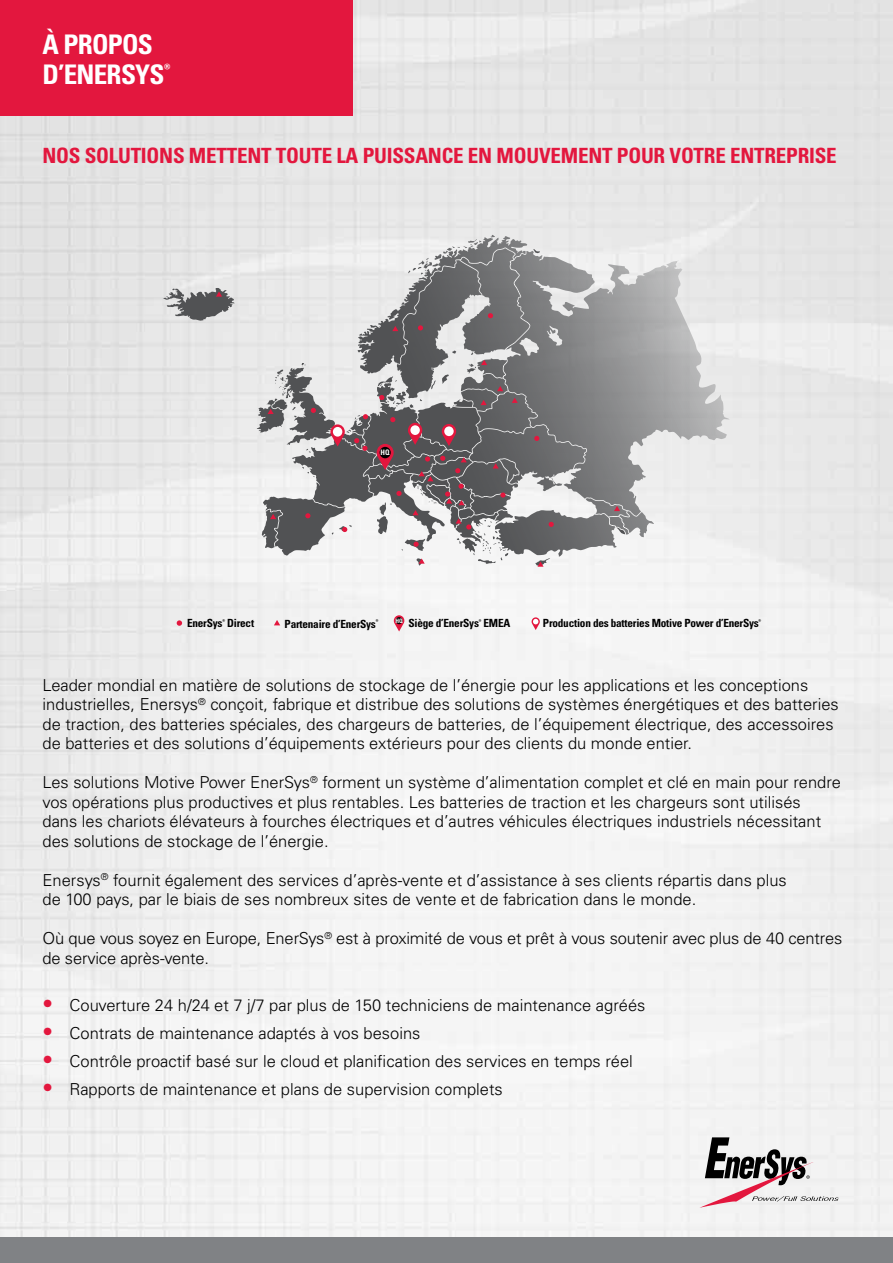
<style>
.page{position:relative;width:893px;height:1263px;background:#fff}
.page>*{position:absolute;margin:0;border:0;box-sizing:border-box;transform-origin:0 0}
.t1{font:700 condensed 27px/30px "Univers LT Pro";letter-spacing:-.03em;color:#fff}
.t2{font:700 condensed 21px "Univers LT Pro";letter-spacing:-.01em;color:#e3173e}
.t3{font:300 16.5px/19.5px "Univers LT Pro 45";color:#000}
.t4{font:700 condensed 11.25px "Univers LT Pro";letter-spacing:-.02em;color:#000}
.t5{font:700 condensed 7.5px "Univers LT Pro";color:#fff}
.t6{font:700 condensed 6px "Univers LT Pro";color:#fff}
.s1{font-size:21px;color:#e3173e}
</style>
<div class="page">
<div style="left:0;top:0;width:353px;height:116px;background:#e3173e"></div>
<svg style="left:699px;top:1137px;width:140px;height:71px"></svg>
<div style="left:0;top:1238px;width:893px;height:25px;background:#808285"></div>
<svg style="left:177px;top:620px;width:5px;height:6px"></svg>
<svg style="left:532px;top:617px;width:8px;height:13px"></svg>
<svg style="left:274px;top:620px;width:6px;height:5px"></svg>
<svg style="left:358px;top:235px;width:372px;height:322px;background:#aeafb0"></svg>
<svg style="left:533px;top:249px;width:7px;height:4px"></svg>
<svg style="left:452px;top:351px;width:4px;height:3px"></svg>
<svg style="left:418px;top:325px;width:5px;height:5px"></svg>
<svg style="left:488px;top:313px;width:5px;height:5px"></svg>
<svg style="left:549px;top:522px;width:5px;height:5px"></svg>
<svg style="left:534px;top:436px;width:5px;height:5px"></svg>
<svg style="left:392px;top:326px;width:6px;height:5px"></svg>
<svg style="left:614px;top:506px;width:6px;height:5px"></svg>
<svg style="left:535px;top:558px;width:15px;height:9px"></svg>
<svg style="left:257px;top:360px;width:261px;height:206px"></svg>
<svg style="left:163px;top:288px;width:72px;height:33px;background:#989798"></svg>
<svg style="left:394px;top:615px;width:10px;height:16px"></svg>
<div style="left:396px;top:617px;width:7px;height:7px;background:#000;border-radius:50%"></div>
<h1 class="t1" style="left:43px;top:29px;width:129px">À PROPOS<br>D’ENERSYS<sup>®</sup></h1>
<p class="t2" style="left:43px;top:142px;width:796px">NOS SOLUTIONS METTENT TOUTE LA PUISSANCE EN MOUVEMENT POUR VOTRE ENTREPRISE</p>
<p class="t5" style="left:380px;top:448px;width:11px">HQ</p>
<p class="t6" style="left:395px;top:617px;width:9px">HQ</p>
<p class="t4" style="left:187px;top:616px;width:69px">EnerSys<sup>®</sup> Direct</p>
<p class="t4" style="left:285px;top:617px;width:95px">Partenaire d’EnerSys<sup>®</sup></p>
<p class="t4" style="left:408px;top:616px;width:103px">Siège d’EnerSys<sup>®</sup> EMEA</p>
<p class="t4" style="left:543px;top:616px;width:220px">Production des batteries Motive Power d’EnerSys<sup>®</sup></p>
<p class="t3" style="left:43px;top:675px;width:798px">Leader mondial en matière de solutions de stockage de l’énergie pour les applications et les conceptions industrielles, Enersys<sup>®</sup> conçoit, fabrique et distribue des solutions de systèmes énergétiques et des batteries de traction, des batteries spéciales, des chargeurs de batteries, de l’équipement électrique, des accessoires de batteries et des solutions d’équipements extérieurs pour des clients du monde entier.</p>
<p class="t3" style="left:43px;top:773px;width:800px">Les solutions Motive Power EnerSys<sup>®</sup> forment un système d’alimentation complet et clé en main pour rendre vos opérations plus productives et plus rentables. Les batteries de traction et les chargeurs sont utilisés<br>dans les chariots élévateurs à fourches électriques et d’autres véhicules électriques industriels nécessitant des solutions de stockage de l’énergie.</p>
<p class="t3" style="left:43px;top:870px;width:746px">Enersys<sup>®</sup> fournit également des services d’après-vente et d’assistance à ses clients répartis dans plus de 100 pays, par le biais de ses nombreux sites de vente et de fabrication dans le monde.</p>
<p class="t3" style="left:43px;top:929px;width:801px">Où que vous soyez en Europe, EnerSys<sup>®</sup> est à proximité de vous et prêt à vous soutenir avec plus de 40 centres de service après-vente.</p>
<p class="t3" style="left:43px;top:996px;width:604px"><span class="s1">•</span> Couverture 24 h/24 et 7 j/7 par plus de 150 techniciens de maintenance agréés</p>
<p class="t3" style="left:43px;top:1024px;width:379px"><span class="s1">•</span> Contrats de maintenance adaptés à vos besoins</p>
<p class="t3" style="left:43px;top:1052px;width:592px"><span class="s1">•</span> Contrôle proactif basé sur le cloud et planification des services en temps réel</p>
<p class="t3" style="left:43px;top:1080px;width:462px"><span class="s1">•</span> Rapports de maintenance et plans de supervision complets</p>
</div>
